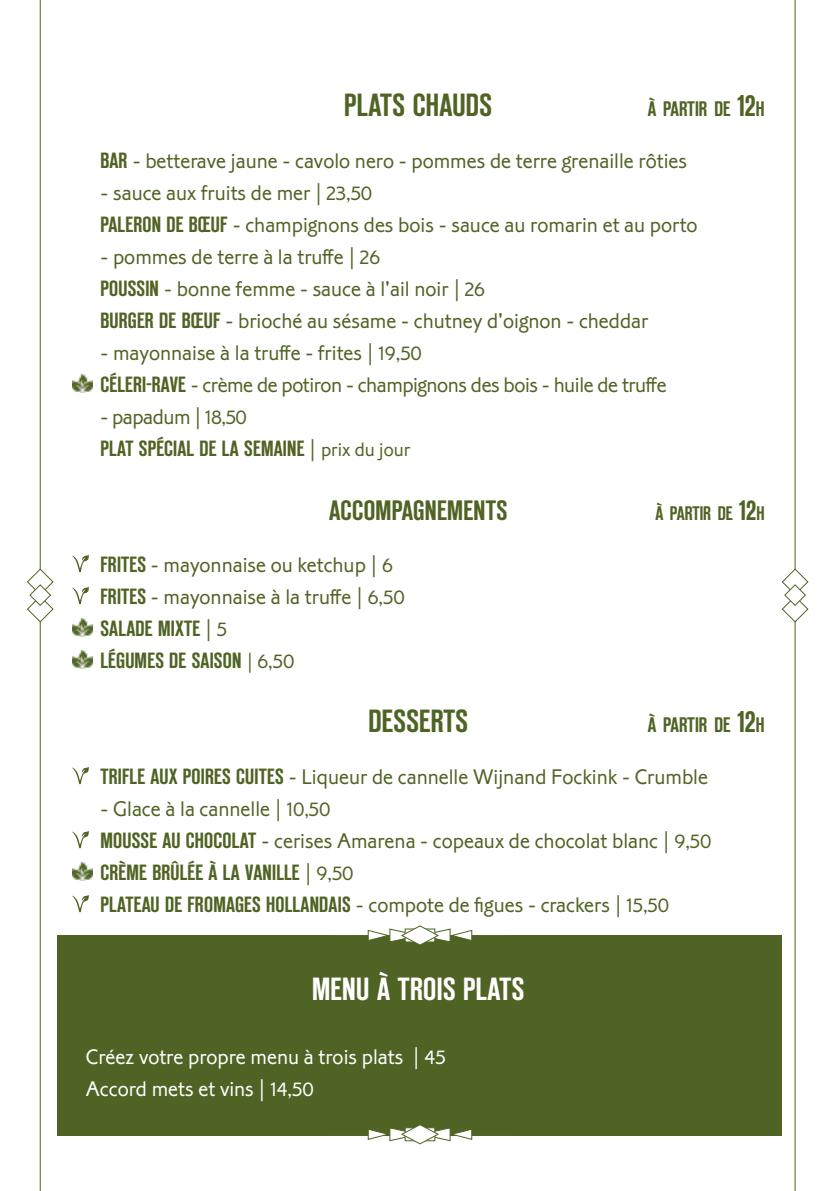
<style>
.page{position:relative;width:840px;height:1191px;background:#fff}
.page>*{position:absolute;margin:0;border:0;box-sizing:border-box;transform-origin:0 0}
.t1{font:600 32px "Reforma Grotesk";letter-spacing:.01em;color:#4f6424}
.t2{font:600 32px "Reforma Grotesk";letter-spacing:.01em;color:#fff}
.t3{font:600 28px "Reforma Grotesk";letter-spacing:.01em;color:#4f6424}
.t4{font:300 22px/32px "Corinthian Std";color:#4f6424}
.t5{font:600 22px/32px "Reforma Grotesk";letter-spacing:.01em;color:#4f6424}
.t6{font:300 22px/32px "Corinthian Std";letter-spacing:-.02em;color:#4f6424}
.t7{font:300 22px/32px "Corinthian Std";color:#fff}
.t8{font:600 21px "Reforma Grotesk";color:#4f6424}
.t9{font:600 19.6px "Reforma Grotesk";color:#4f6424}
.s1{font-size:30px}
.s2{font-family:"Reforma Grotesk";font-weight:600}
.s3{font-size:20px}
.s4{font-family:"Corinthian Std";font-weight:300}
.s5{font-family:"Corinthian Std";font-weight:300;font-size:20px}
.s6{font-size:28px}
</style>
<div class="page">
<hr style="left:40px;top:0;width:1px;height:1191px;background:#4f6424">
<svg style="left:27px;top:568px;width:27px;height:55px"></svg>
<hr style="left:794px;top:0;width:1px;height:1191px;background:#4f6424">
<svg style="left:781px;top:568px;width:27px;height:55px"></svg>
<img style="left:72px;top:374px;width:20px;height:18px">
<svg style="left:72px;top:555px;width:17px;height:17px"></svg>
<svg style="left:72px;top:587px;width:17px;height:17px"></svg>
<img style="left:72px;top:618px;width:20px;height:18px">
<img style="left:72px;top:650px;width:20px;height:18px">
<svg style="left:72px;top:767px;width:17px;height:17px"></svg>
<svg style="left:72px;top:831px;width:17px;height:17px"></svg>
<img style="left:72px;top:862px;width:20px;height:18px">
<svg style="left:72px;top:895px;width:17px;height:17px"></svg>
<div style="left:57px;top:935px;width:724px;height:200px;background:#4f6424"></div>
<svg style="left:331px;top:925px;width:178px;height:20px"></svg>
<svg style="left:330px;top:1125px;width:179px;height:20px"></svg>
<h1 class="t1" style="left:344px;top:85px;width:149px">PLATS CHAUDS</h1>
<p class="t8" style="left:647px;top:96px;width:118px">À PARTIR DE <span class="s1">12</span>H</p>
<p class="t4" style="left:100px;top:145px;width:588px"><span class="s2">BAR</span> - betterave jaune - cavolo nero - pommes de terre grenaille rôties</p>
<p class="t4" style="left:100px;top:177px;width:598px">- sauce aux fruits de mer | <span class="s3">23,50<br></span><span class="s2">PALERON DE BŒUF</span> - champignons des bois - sauce au romarin et au porto</p>
<p class="t4" style="left:100px;top:241px;width:549px">- pommes de terre à la truffe | <span class="s3">26<br></span><span class="s2">POUSSIN</span> - bonne femme - sauce à l'ail noir | <span class="s3">26<br></span><span class="s2">BURGER DE BŒUF</span> - brioché au sésame - chutney d'oignon - cheddar</p>
<p class="t6" style="left:100px;top:337px;width:567px">- mayonnaise à la truffe - frites | <span class="s3">19,50<br></span><span class="s2">CÉLERI-RAVE</span> - crème de potiron - champignons des bois - huile de truffe</p>
<p class="t6" style="left:100px;top:401px;width:148px">- papadum | <span class="s3">18,50</span></p>
<p class="t5" style="left:100px;top:432px;width:311px">PLAT SPÉCIAL DE LA SEMAINE <span class="s4">|</span> <span class="s5">prix du jour</span></p>
<p class="t3" style="left:329px;top:493px;width:179px">ACCOMPAGNEMENTS</p>
<p class="t9" style="left:655px;top:501px;width:110px">À PARTIR DE <span class="s6">12</span>H</p>
<p class="t4" style="left:100px;top:549px;width:305px"><span class="s2">FRITES</span> - mayonnaise ou ketchup | <span class="s3">6<br></span><span class="s2">FRITES</span> - mayonnaise à la truffe | <span class="s3">6,50</span></p>
<p class="t5" style="left:100px;top:612px;width:195px">SALADE MIXTE <span class="s4">|</span> <span class="s5">5<br></span>LÉGUMES DE SAISON <span class="s5">| 6,50</span></p>
<h1 class="t1" style="left:368px;top:701px;width:101px">DESSERTS</h1>
<p class="t8" style="left:647px;top:712px;width:118px">À PARTIR DE <span class="s1">12</span>H</p>
<p class="t4" style="left:100px;top:761px;width:608px"><span class="s2">TRIFLE AUX POIRES CUITES</span> - Liqueur de cannelle Wijnand Fockink - Crumble</p>
<p class="t4" style="left:100px;top:793px;width:612px">- Glace à la cannelle | <span class="s3">10,50<br></span><span class="s2">MOUSSE AU CHOCOLAT</span> - cerises Amarena - copeaux de chocolat blanc | <span class="s3">9,50</span></p>
<p class="t5" style="left:100px;top:856px;width:570px">CRÈME BRÛLÉE À LA VANILLE <span class="s4">|</span> <span class="s5">9,50<br></span>PLATEAU DE FROMAGES HOLLANDAIS <span class="s4">- compote de figues - crackers |</span> <span class="s5">15,50</span></p>
<h1 class="t2" style="left:312px;top:969px;width:213px">MENU À TROIS PLATS</h1>
<p class="t7" style="left:86px;top:1041px;width:361px">Créez votre propre menu à trois plats | <span class="s3">45<br></span>Accord mets et vins | <span class="s3">14,50</span></p>
</div>
